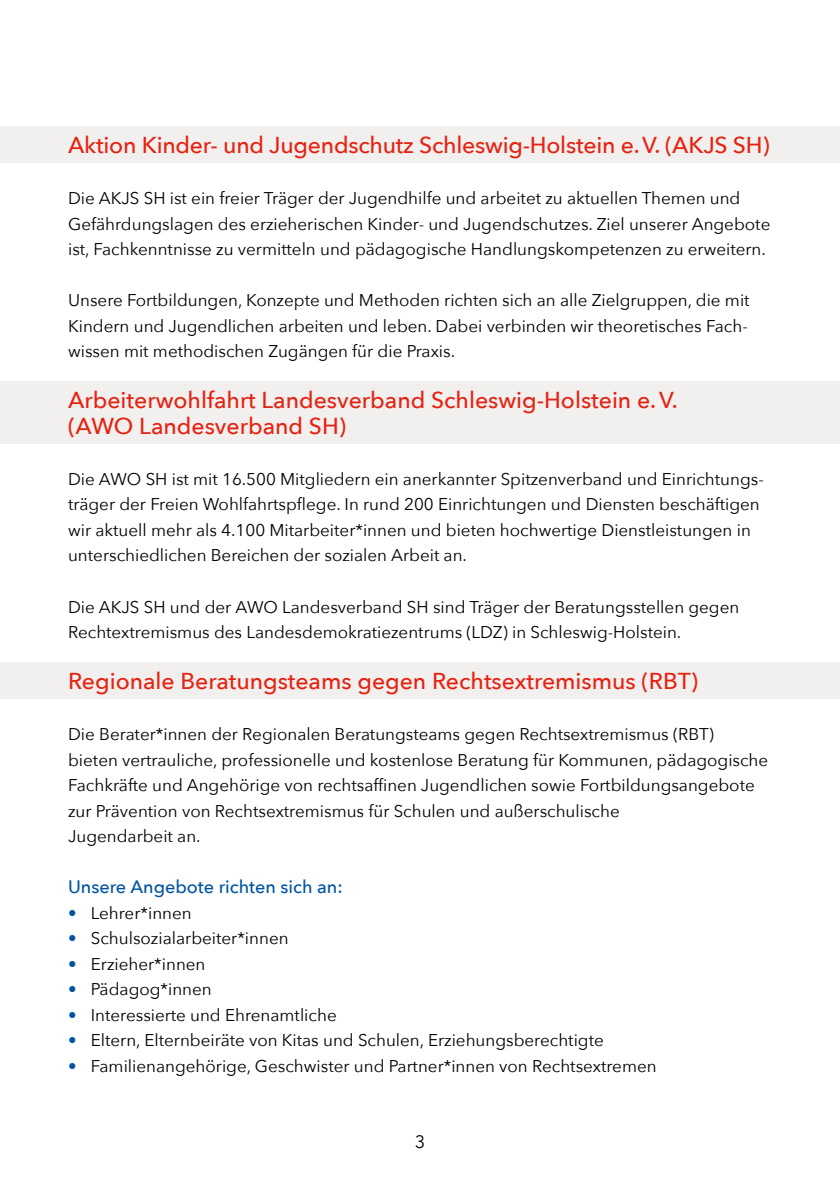
<style>
.page{position:relative;width:840px;height:1191px;background:#fff}
.page>*{position:absolute;margin:0;border:0;box-sizing:border-box;transform-origin:0 0}
.t1{font:500 23px/25.6px "Avenir Next";color:#e42313}
.t2{font:500 18px "Avenir Next";color:#0053a1}
.t3{font:18px "Avenir Next";color:#000}
.t4{font:17px/25.6px "Avenir Next";color:#000}
.s1{color:#0053a1}
</style>
<div class="page">
<div style="left:0;top:662px;width:839px;height:37px;background:#f2f0ee"></div>
<div style="left:0;top:381px;width:839px;height:63px;background:#f2f0ee"></div>
<div style="left:0;top:126px;width:839px;height:37px;background:#f2f0ee"></div>
<h1 class="t1" style="left:68px;top:131px;width:702px">Aktion Kinder- und Jugendschutz Schleswig-Holstein e.V. (AKJS SH)</h1>
<p class="t4" style="left:68px;top:185px;width:703px">Die AKJS SH ist ein freier Träger der Jugendhilfe und arbeitet zu aktuellen Themen und<br>Gefährdungslagen des erzieherischen Kinder- und Jugendschutzes. Ziel unserer Angebote ist, Fachkenntnisse zu vermitteln und pädagogische Handlungskompetenzen zu erweitern.</p>
<p class="t4" style="left:68px;top:287px;width:682px;text-align:justify">Unsere Fortbildungen, Konzepte und Methoden richten sich an alle Zielgruppen, die mit Kindern und Jugendlichen arbeiten und leben. Dabei verbinden wir theoretisches Fach&shy;wissen mit methodischen Zugängen für die Praxis.</p>
<h1 class="t1" style="left:68px;top:387px;width:611px">Arbeiterwohlfahrt Landesverband Schleswig-Holstein e.V. (AWO Landesverband SH)</h1>
<p class="t4" style="left:68px;top:465px;width:696px">Die AWO SH ist mit 16.500 Mitgliedern ein anerkannter Spitzenverband und Einrichtungs&shy;träger der Freien Wohlfahrtspflege. In rund 200 Einrichtungen und Diensten beschäftigen wir aktuell mehr als 4.100 Mitarbeiter*innen und bieten hochwertige Dienstleistungen in unterschiedlichen Bereichen der sozialen Arbeit an.</p>
<p class="t4" style="left:68px;top:593px;width:672px">Die AKJS SH und der AWO Landesverband SH sind Träger der Beratungsstellen gegen<br>Rechtextremismus des Landesdemokratiezentrums (LDZ) in Schleswig-Holstein.</p>
<h1 class="t1" style="left:68px;top:667px;width:631px">Regionale Beratungsteams gegen Rechtsextremismus (RBT)</h1>
<p class="t4" style="left:68px;top:720px;width:701px">Die Berater*innen der Regionalen Beratungsteams gegen Rechtsextremismus (RBT)<br>bieten vertrauliche, professionelle und kostenlose Beratung für Kommunen, pädagogische Fachkräfte und Angehörige von rechtsaffinen Jugendlichen sowie Fortbildungsangebote zur Prävention von Rechtsextremismus für Schulen und außerschulische<br>Jugendarbeit an.</p>
<p class="t2" style="left:68px;top:871px;width:276px">Unsere Angebote richten sich an:</p>
<p class="t4" style="left:68px;top:899px;width:125px"><span class="s1">•</span> Lehrer*innen</p>
<p class="t4" style="left:68px;top:925px;width:222px"><span class="s1">•</span> Schulsozialarbeiter*innen</p>
<p class="t4" style="left:68px;top:950px;width:139px"><span class="s1">•</span> Erzieher*innen</p>
<p class="t4" style="left:68px;top:976px;width:145px"><span class="s1">•</span> Pädagog*innen</p>
<p class="t4" style="left:68px;top:1001px;width:270px"><span class="s1">•</span> Interessierte und Ehrenamtliche</p>
<p class="t4" style="left:68px;top:1027px;width:537px"><span class="s1">•</span> Eltern, Elternbeiräte von Kitas und Schulen, Erziehungsberechtigte</p>
<p class="t4" style="left:68px;top:1052px;width:589px"><span class="s1">•</span> Familienangehörige, Geschwister und Partner*innen von Rechtsextremen</p>
<p class="t3" style="left:414px;top:1127px;width:12px">3</p>
</div>
